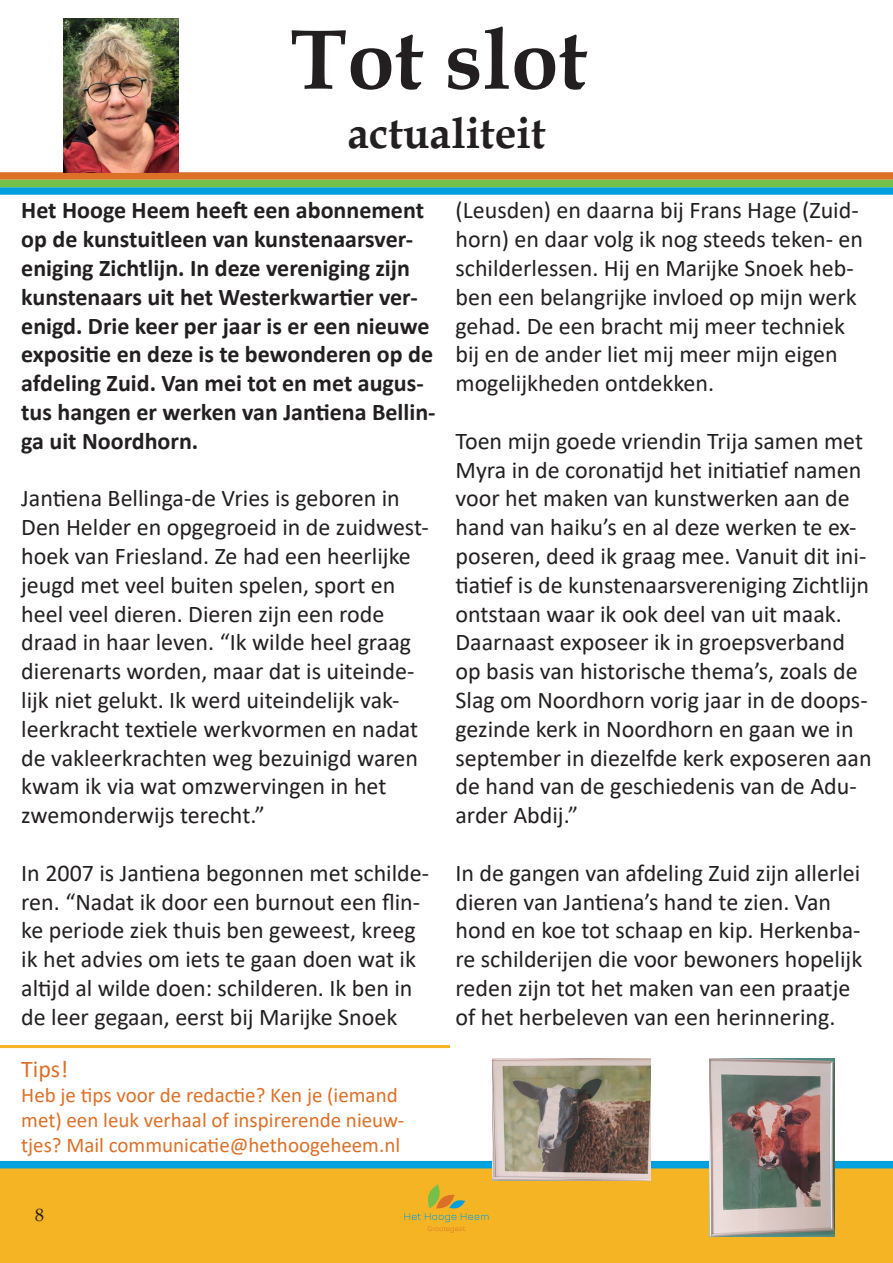
<style>
.page{position:relative;width:893px;height:1263px;background:#fff}
.page>*{position:absolute;margin:0;border:0;box-sizing:border-box;transform-origin:0 0}
.t1{font:700 85.5px "Book Antiqua";color:#231f20}
.t2{font:700 43.5px "Book Antiqua";color:#231f20}
.t3{font:24px/28.8px "Calibri";color:#231f20}
.t4{font:700 24px/28.8px "Calibri";color:#231f20}
.t5{font:24px "Calibri";color:#dd7027}
.t6{font:21px/25.2px "Calibri";color:#dd7027}
.t7{font:18px "Book Antiqua";color:#231f20}
</style>
<div class="page">
<div style="left:0;top:1165px;width:893px;height:98px;background:#f4b424"></div>
<div style="left:0;top:187px;width:893px;height:8px;background:#00a0df"></div>
<div style="left:0;top:172px;width:893px;height:8px;background:#dd7027"></div>
<div style="left:0;top:180px;width:893px;height:7px;background:#75c04b"></div>
<div style="left:0;top:1161px;width:893px;height:7px;background:#00a0df"></div>
<svg style="left:404px;top:1184px;width:84px;height:48px"></svg>
<hr style="left:0;top:1045px;width:450px;height:3px;background:#f4b424">
<img style="left:64px;top:19px;width:114px;height:153px">
<img style="left:709px;top:1059px;width:126px;height:177px">
<img style="left:492px;top:1058px;width:158px;height:123px">
<p class="t1" style="left:290px;top:1px;width:298px">Tot slot</p>
<p class="t2" style="left:347px;top:103px;width:200px">actualiteit</p>
<p class="t4" style="left:21px;top:196px;width:416px">Het Hooge Heem heeft een abonnement op de kunstuitleen van kunstenaarsver&shy;eniging Zichtlijn. In deze vereniging zijn kunstenaars uit het Westerkwartier ver&shy;enigd. Drie keer per jaar is er een nieuwe expositie en deze is te bewonderen op de afdeling Zuid. Van mei tot en met augus&shy;tus hangen er werken van Jantiena Bellin&shy;ga uit Noordhorn.</p>
<p class="t3" style="left:21px;top:483px;width:409px">Jantiena Bellinga-de Vries is geboren in Den Helder en opgegroeid in de zuidwest&shy;hoek van Friesland. Ze had een heerlijke jeugd met veel buiten spelen, sport en heel veel dieren. Dieren zijn een rode draad in haar leven. “Ik wilde heel graag dierenarts worden, maar dat is uiteinde&shy;lijk niet gelukt. Ik werd uiteindelijk vak&shy;leerkracht textiele werkvormen en nadat de vakleerkrachten weg bezuinigd waren kwam ik via wat omzwervingen in het zwemonderwijs terecht.”</p>
<p class="t3" style="left:21px;top:858px;width:409px">In 2007 is Jantiena begonnen met schilde&shy;ren. “Nadat ik door een burnout een flin&shy;ke periode ziek thuis ben geweest, kreeg ik het advies om iets te gaan doen wat ik altijd al wilde doen: schilderen. Ik ben in de leer gegaan, eerst bij Marijke Snoek</p>
<p class="t5" style="left:21px;top:1052px;width:48px">Tips!</p>
<p class="t6" style="left:21px;top:1082px;width:385px">Heb je tips voor de redactie? Ken je (iemand met) een leuk verhaal of inspirerende nieuw&shy;tjes? Mail communicatie@hethoogeheem.nl</p>
<p class="t3" style="left:455px;top:195px;width:409px">(Leusden) en daarna bij Frans Hage (Zuid&shy;horn) en daar volg ik nog steeds teken- en schilderlessen. Hij en Marijke Snoek heb&shy;ben een belangrijke invloed op mijn werk gehad. De een bracht mij meer techniek bij en de ander liet mij meer mijn eigen mogelijkheden ontdekken.</p>
<p class="t3" style="left:455px;top:426px;width:418px">Toen mijn goede vriendin Trija samen met Myra in de coronatijd het initiatief namen voor het maken van kunstwerken aan de hand van haiku’s en al deze werken te ex&shy;poseren, deed ik graag mee. Vanuit dit ini&shy;tiatief is de kunstenaarsvereniging Zichtlijn ontstaan waar ik ook deel van uit maak.<br>Daarnaast exposeer ik in groepsverband op basis van historische thema’s, zoals de Slag om Noordhorn vorig jaar in de doops&shy;gezinde kerk in Noordhorn en gaan we in september in diezelfde kerk exposeren aan de hand van de geschiedenis van de Adu&shy;arder Abdij.”</p>
<p class="t3" style="left:455px;top:858px;width:408px">In de gangen van afdeling Zuid zijn allerlei dieren van Jantiena’s hand te zien. Van hond en koe tot schaap en kip. Herkenba&shy;re schilderijen die voor bewoners hopelijk reden zijn tot het maken van een praatje of het herbeleven van een herinnering.</p>
<p class="t7" style="left:35px;top:1202px;width:10px">8</p>
</div>
